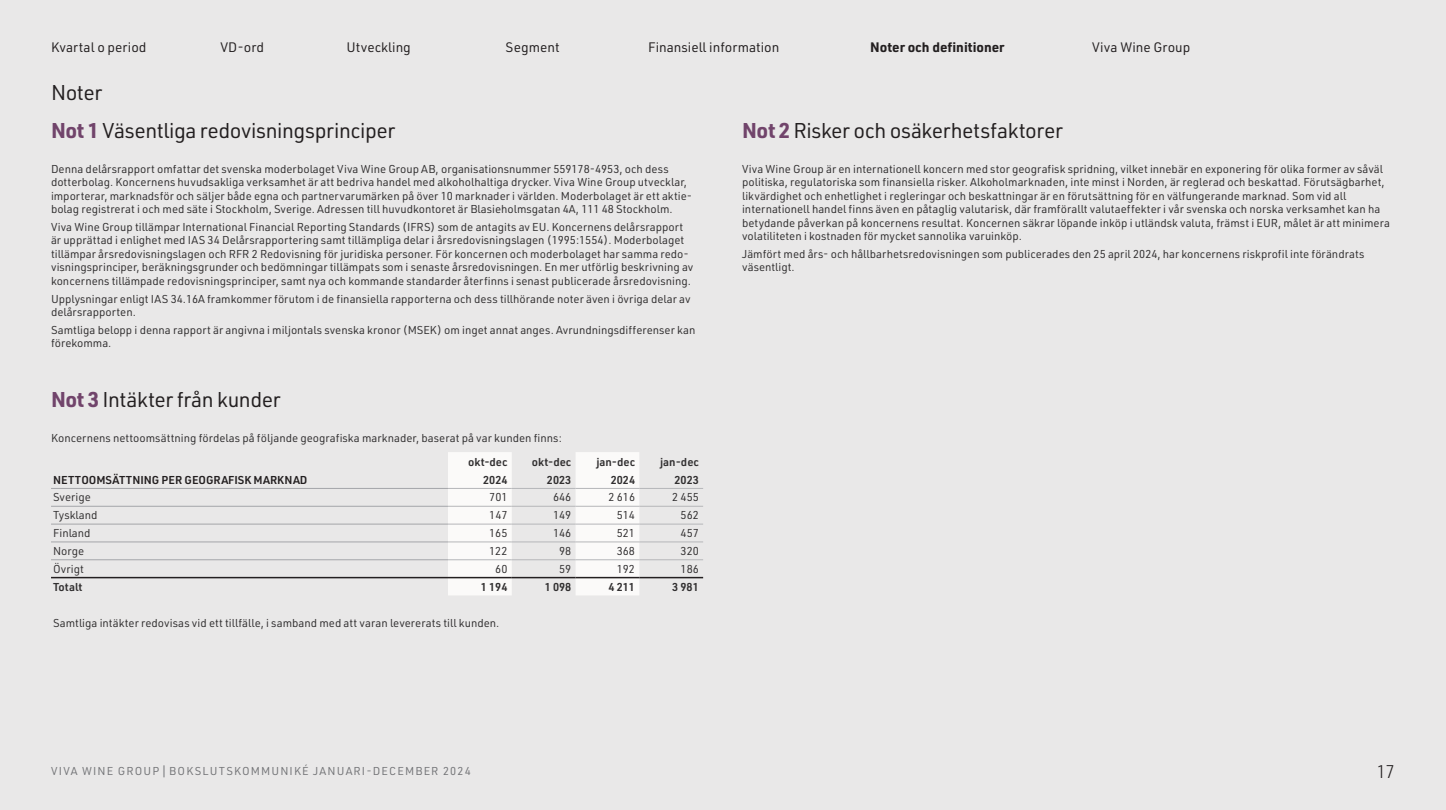
<style>
.page{position:relative;width:1446px;height:810px;background:#e9e8e8}
.page>*{position:absolute;margin:0;border:0;box-sizing:border-box;transform-origin:0 0}
.Kvartal_BV_Rubrik_1_FinansInfo{font:21px "URWDIN";letter-spacing:-.02em;color:#231f20}
.t1{font:300 18px "URWDIN";color:#231f20}
.t2{font:13.5px "URWDIN";color:#231f20}
.t3{font:700 13.5px "URWDIN";color:#231f20}
.Kvartal_NOTER_Brödtext_Regular_7_5_9{font:11.25px/13.5px "URWDIN";color:#312f30}
.Kvartal_NOTER_Brödtext_Regular_7_5_9-2{font:600 11.25px "URWDIN";color:#312f30}
.t4{font:11.25px "URWDIN";letter-spacing:.1em;color:#737477}
.Kvartal_BV_Tabellrubrik_Versal{font:600 11.25px "URWDIN";color:#231f20}
.s1{font-weight:700;color:#71446b}
.s2{font-size:13.5px}
</style>
<div class="page">
<svg style="left:448px;top:452px;width:191px;height:143px"></svg>
<hr style="left:448px;top:488px;width:64px;height:1px;background:#b5b6b9">
<hr style="left:512px;top:488px;width:63px;height:1px;background:#b5b6b9">
<hr style="left:575px;top:488px;width:64px;height:1px;background:#b5b6b9">
<hr style="left:639px;top:488px;width:64px;height:1px;background:#b5b6b9">
<hr style="left:448px;top:506px;width:64px;height:1px;background:#b5b6b9">
<hr style="left:512px;top:506px;width:63px;height:1px;background:#b5b6b9">
<hr style="left:575px;top:506px;width:64px;height:1px;background:#b5b6b9">
<hr style="left:639px;top:506px;width:64px;height:1px;background:#b5b6b9">
<hr style="left:448px;top:542px;width:64px;height:1px;background:#b5b6b9">
<hr style="left:512px;top:542px;width:63px;height:1px;background:#b5b6b9">
<hr style="left:575px;top:542px;width:64px;height:1px;background:#b5b6b9">
<hr style="left:639px;top:542px;width:64px;height:1px;background:#b5b6b9">
<hr style="left:448px;top:559px;width:64px;height:1px;background:#b5b6b9">
<hr style="left:512px;top:559px;width:63px;height:1px;background:#b5b6b9">
<hr style="left:575px;top:559px;width:64px;height:1px;background:#b5b6b9">
<hr style="left:639px;top:559px;width:64px;height:1px;background:#b5b6b9">
<hr style="left:448px;top:524px;width:64px;height:1px;background:#b5b6b9">
<hr style="left:512px;top:524px;width:63px;height:1px;background:#b5b6b9">
<hr style="left:575px;top:524px;width:64px;height:1px;background:#b5b6b9">
<hr style="left:639px;top:524px;width:64px;height:1px;background:#b5b6b9">
<hr style="left:51px;top:488px;width:397px;height:1px;background:#a4a5a9">
<hr style="left:51px;top:506px;width:397px;height:1px;background:#a4a5a9">
<hr style="left:51px;top:524px;width:397px;height:1px;background:#a4a5a9">
<hr style="left:51px;top:542px;width:397px;height:1px;background:#a4a5a9">
<hr style="left:51px;top:559px;width:397px;height:1px;background:#a4a5a9">
<hr style="left:51px;top:577px;width:397px;height:1px;background:#231f20">
<hr style="left:448px;top:577px;width:64px;height:1px;background:#231f20">
<hr style="left:512px;top:577px;width:63px;height:1px;background:#231f20">
<hr style="left:575px;top:577px;width:64px;height:1px;background:#231f20">
<hr style="left:639px;top:577px;width:64px;height:1px;background:#231f20">
<p class="t2" style="left:51px;top:38px;width:97px">Kvartal o period</p>
<p class="t2" style="left:221px;top:38px;width:45px">VD-ord</p>
<p class="t2" style="left:347px;top:38px;width:66px">Utveckling</p>
<p class="t2" style="left:506px;top:38px;width:55px">Segment</p>
<p class="t2" style="left:648px;top:38px;width:133px">Finansiell information</p>
<p class="t3" style="left:870px;top:37px;width:136px">Noter och definitioner</p>
<p class="t2" style="left:1092px;top:38px;width:100px">Viva Wine Group</p>
<p class="Kvartal_BV_Rubrik_1_FinansInfo" style="left:51px;top:79px;width:53px">Noter</p>
<p class="Kvartal_BV_Rubrik_1_FinansInfo" style="left:51px;top:117px;width:346px"><span class="s1">Not 1</span> Väsentliga redovisningsprinciper</p>
<p class="Kvartal_NOTER_Brödtext_Regular_7_5_9" style="left:51px;top:162px;width:643px">Denna delårsrapport omfattar det svenska moderbolaget Viva Wine Group AB, organisationsnummer 559178-4953, och dess dotterbolag. Koncernens huvudsakliga verksamhet är att bedriva handel med alkoholhaltiga drycker. Viva Wine Group utvecklar, importerar, marknadsför och säljer både egna och partnervarumärken på över 10 marknader i världen. Moderbolaget är ett aktie&shy;bolag registrerat i och med säte i Stockholm, Sverige. Adressen till huvudkontoret är Blasieholmsgatan 4A, 111 48 Stockholm.</p>
<p class="Kvartal_NOTER_Brödtext_Regular_7_5_9" style="left:51px;top:220px;width:644px">Viva Wine Group tillämpar International Financial Reporting Standards (IFRS) som de antagits av EU. Koncernens delårsrapport är upprättad i enlighet med IAS 34 Delårsrapportering samt tillämpliga delar i årsredovisningslagen (1995:1554). Moderbolaget tillämpar årsredovisningslagen och RFR 2 Redovisning för juridiska personer. För koncernen och moderbolaget har samma redo&shy;visningsprinciper, beräkningsgrunder och bedömningar tillämpats som i senaste årsredovisningen. En mer utförlig beskrivning av koncernens tillämpade redovisningsprinciper, samt nya och kommande standarder återfinns i senast publicerade årsredovisning.</p>
<p class="Kvartal_NOTER_Brödtext_Regular_7_5_9" style="left:51px;top:292px;width:641px">Upplysningar enligt IAS 34.16A framkommer förutom i de finansiella rapporterna och dess tillhörande noter även i övriga delar av delårsrapporten.</p>
<p class="Kvartal_NOTER_Brödtext_Regular_7_5_9" style="left:51px;top:323px;width:646px">Samtliga belopp i denna rapport är angivna i miljontals svenska kronor (MSEK) om inget annat anges. Avrundningsdifferenser kan förekomma.</p>
<p class="Kvartal_BV_Rubrik_1_FinansInfo" style="left:51px;top:386px;width:231px"><span class="s1">Not 3</span> Intäkter från kunder</p>
<p class="Kvartal_NOTER_Brödtext_Regular_7_5_9" style="left:51px;top:431px;width:512px">Koncernens nettoomsättning fördelas på följande geografiska marknader, baserat på var kunden finns:</p>
<p class="Kvartal_BV_Tabellrubrik_Versal" style="left:53px;top:473px;width:256px">NETTOOMSÄTTNING PER GEOGRAFISK MARKNAD</p>
<p class="Kvartal_NOTER_Brödtext_Regular_7_5_9-2" style="left:468px;top:455px;width:41px">okt-dec</p>
<p class="Kvartal_NOTER_Brödtext_Regular_7_5_9-2" style="left:532px;top:455px;width:41px">okt-dec</p>
<p class="Kvartal_NOTER_Brödtext_Regular_7_5_9-2" style="left:596px;top:455px;width:40px">jan-dec</p>
<p class="Kvartal_NOTER_Brödtext_Regular_7_5_9-2" style="left:660px;top:455px;width:40px">jan-dec</p>
<p class="Kvartal_NOTER_Brödtext_Regular_7_5_9-2" style="left:483px;top:473px;width:26px">2024</p>
<p class="Kvartal_NOTER_Brödtext_Regular_7_5_9-2" style="left:547px;top:473px;width:26px">2023</p>
<p class="Kvartal_NOTER_Brödtext_Regular_7_5_9-2" style="left:611px;top:473px;width:26px">2024</p>
<p class="Kvartal_NOTER_Brödtext_Regular_7_5_9-2" style="left:674px;top:473px;width:26px">2023</p>
<p class="Kvartal_NOTER_Brödtext_Regular_7_5_9" style="left:53px;top:490px;width:39px">Sverige</p>
<p class="Kvartal_NOTER_Brödtext_Regular_7_5_9" style="left:489px;top:490px;width:20px">701</p>
<p class="Kvartal_NOTER_Brödtext_Regular_7_5_9" style="left:553px;top:490px;width:20px">646</p>
<p class="Kvartal_NOTER_Brödtext_Regular_7_5_9" style="left:608px;top:490px;width:28px">2 616</p>
<p class="Kvartal_NOTER_Brödtext_Regular_7_5_9" style="left:672px;top:490px;width:28px">2 455</p>
<p class="Kvartal_NOTER_Brödtext_Regular_7_5_9" style="left:53px;top:508px;width:46px">Tyskland</p>
<p class="Kvartal_NOTER_Brödtext_Regular_7_5_9" style="left:489px;top:508px;width:20px">147</p>
<p class="Kvartal_NOTER_Brödtext_Regular_7_5_9" style="left:553px;top:508px;width:20px">149</p>
<p class="Kvartal_NOTER_Brödtext_Regular_7_5_9" style="left:617px;top:508px;width:20px">514</p>
<p class="Kvartal_NOTER_Brödtext_Regular_7_5_9" style="left:680px;top:508px;width:20px">562</p>
<p class="Kvartal_NOTER_Brödtext_Regular_7_5_9" style="left:53px;top:526px;width:39px">Finland</p>
<p class="Kvartal_NOTER_Brödtext_Regular_7_5_9" style="left:489px;top:526px;width:20px">165</p>
<p class="Kvartal_NOTER_Brödtext_Regular_7_5_9" style="left:553px;top:526px;width:20px">146</p>
<p class="Kvartal_NOTER_Brödtext_Regular_7_5_9" style="left:617px;top:526px;width:20px">521</p>
<p class="Kvartal_NOTER_Brödtext_Regular_7_5_9" style="left:680px;top:526px;width:20px">457</p>
<p class="Kvartal_NOTER_Brödtext_Regular_7_5_9" style="left:53px;top:544px;width:33px">Norge</p>
<p class="Kvartal_NOTER_Brödtext_Regular_7_5_9" style="left:489px;top:544px;width:20px">122</p>
<p class="Kvartal_NOTER_Brödtext_Regular_7_5_9" style="left:559px;top:544px;width:14px">98</p>
<p class="Kvartal_NOTER_Brödtext_Regular_7_5_9" style="left:617px;top:544px;width:20px">368</p>
<p class="Kvartal_NOTER_Brödtext_Regular_7_5_9" style="left:680px;top:544px;width:20px">320</p>
<p class="Kvartal_NOTER_Brödtext_Regular_7_5_9" style="left:53px;top:562px;width:32px">Övrigt</p>
<p class="Kvartal_NOTER_Brödtext_Regular_7_5_9" style="left:495px;top:562px;width:14px">60</p>
<p class="Kvartal_NOTER_Brödtext_Regular_7_5_9" style="left:559px;top:562px;width:14px">59</p>
<p class="Kvartal_NOTER_Brödtext_Regular_7_5_9" style="left:617px;top:562px;width:20px">192</p>
<p class="Kvartal_NOTER_Brödtext_Regular_7_5_9" style="left:680px;top:562px;width:20px">186</p>
<p class="Kvartal_NOTER_Brödtext_Regular_7_5_9-2" style="left:53px;top:580px;width:31px">Totalt</p>
<p class="Kvartal_NOTER_Brödtext_Regular_7_5_9-2" style="left:481px;top:580px;width:28px">1 194</p>
<p class="Kvartal_NOTER_Brödtext_Regular_7_5_9-2" style="left:545px;top:580px;width:28px">1 098</p>
<p class="Kvartal_NOTER_Brödtext_Regular_7_5_9-2" style="left:608px;top:580px;width:28px">4 211</p>
<p class="Kvartal_NOTER_Brödtext_Regular_7_5_9-2" style="left:672px;top:580px;width:28px">3 981</p>
<p class="Kvartal_NOTER_Brödtext_Regular_7_5_9" style="left:53px;top:616px;width:448px">Samtliga intäkter redovisas vid ett tillfälle, i samband med att varan levererats till kunden.</p>
<p class="Kvartal_BV_Rubrik_1_FinansInfo" style="left:742px;top:117px;width:322px"><span class="s1">Not 2</span> Risker och osäkerhetsfaktorer</p>
<p class="Kvartal_NOTER_Brödtext_Regular_7_5_9" style="left:742px;top:162px;width:649px">Viva Wine Group är en internationell koncern med stor geografisk spridning, vilket innebär en exponering för olika former av såväl politiska, regulatoriska som finansiella risker. Alkoholmarknaden, inte minst i Norden, är reglerad och beskattad. Förutsägbarhet, likvärdighet och enhetlighet i regleringar och beskattningar är en förutsättning för en välfungerande marknad. Som vid all internationell handel finns även en påtaglig valutarisk, där framförallt valutaeffekter i vår svenska och norska verksamhet kan ha betydande påverkan på koncernens resultat. Koncernen säkrar löpande inköp i utländsk valuta, främst i EUR, målet är att minimera volatiliteten i kostnaden för mycket sannolika varuinköp.</p>
<p class="Kvartal_NOTER_Brödtext_Regular_7_5_9" style="left:742px;top:247px;width:624px">Jämfört med års- och hållbarhetsredovisningen som publicerades den 25 april 2024, har koncernens riskprofil inte förändrats väsentligt.</p>
<p class="t4" style="left:51px;top:764px;width:421px">VIVA WINE GROUP<span class="s2">|</span>BOKSLUTSKOMMUNIKÉ JANUARI-DECEMBER 2024</p>
<h2 class="t1" style="left:1376px;top:760px;width:20px">17</h2>
</div>
